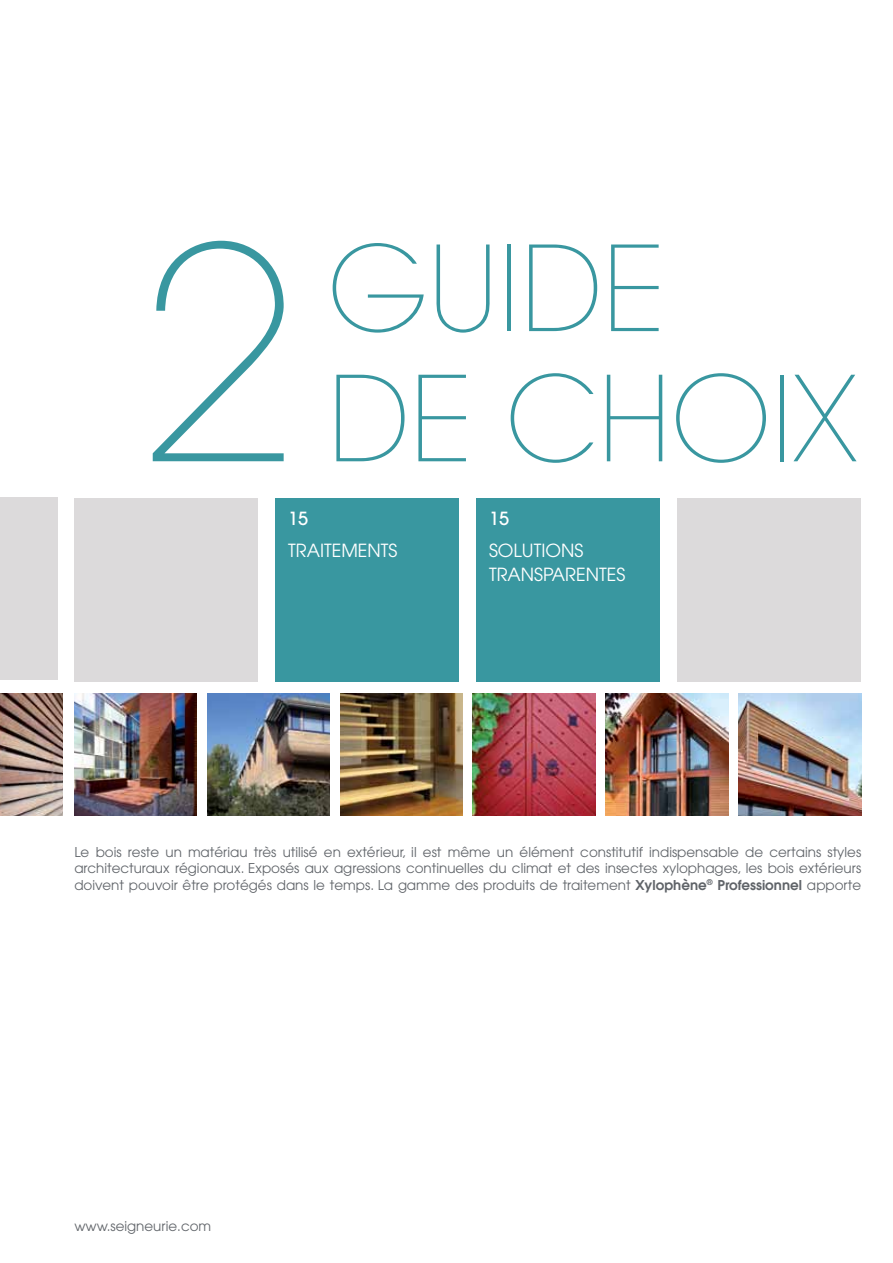
<style>
.page{position:relative;width:893px;height:1263px;background:#fff}
.page>*{position:absolute;margin:0;border:0;box-sizing:border-box;transform-origin:0 0}
.t1{font:200 292.8px "Avant Garde";color:#3997a0}
.t2{font:200 117px/130.2px "Avant Garde";color:#3997a0}
.t3{font:18px/24px "Avant Garde";color:#fff}
.t4{font:500 18px "Avant Garde";color:#fff}
.t5{font:13.5px/16.5px "Avant Garde";color:#606469;text-align:justify}
.s1{font-weight:600}
</style>
<div class="page">
<img style="left:207px;top:693px;width:123px;height:123px">
<img style="left:606px;top:693px;width:122px;height:123px">
<img style="left:74px;top:693px;width:123px;height:123px">
<img style="left:473px;top:693px;width:122px;height:123px">
<img style="left:739px;top:693px;width:122px;height:123px">
<img style="left:340px;top:693px;width:123px;height:123px">
<div style="left:0;top:497px;width:57px;height:183px;background:#dcdadb"></div>
<img style="left:0;top:693px;width:62px;height:123px">
<div style="left:677px;top:497px;width:184px;height:184px;background:#dcdadb"></div>
<div style="left:74px;top:497px;width:184px;height:184px;background:#dcdadb"></div>
<div style="left:275px;top:497px;width:184px;height:184px;background:#3997a0"></div>
<div style="left:476px;top:497px;width:184px;height:184px;background:#3997a0"></div>
<h1 class="t1" style="left:136px;top:183px;width:164px">2</h1>
<h2 class="t2" style="left:327px;top:226px;width:532px">GUIDE<br>DE CHOIX</h2>
<h3 class="t4" style="left:288px;top:507px;width:21px">15</h3>
<h3 class="t3" style="left:288px;top:538px;width:111px">Traitements</h3>
<h3 class="t4" style="left:489px;top:507px;width:21px">15</h3>
<h3 class="t3" style="left:489px;top:538px;width:96px">Solutions<br>TRANSPARENTES</h3>
<p class="t5" style="left:74px;top:843px;width:788px">Le bois reste un matériau très utilisé en extérieur, il est même un élément constitutif indispensable de certains styles architecturaux régionaux. Exposés aux agressions continuelles du climat et des insectes xylophages, les bois extérieurs doivent pouvoir être protégés dans le temps. La gamme des produits de traitement <span class="s1">Xylophène</span><sup>®</sup> <span class="s1">Professionnel</span> apporte</p>
<p class="t5" style="left:74px;top:1218px;width:138px">www.seigneurie.com</p>
</div>
